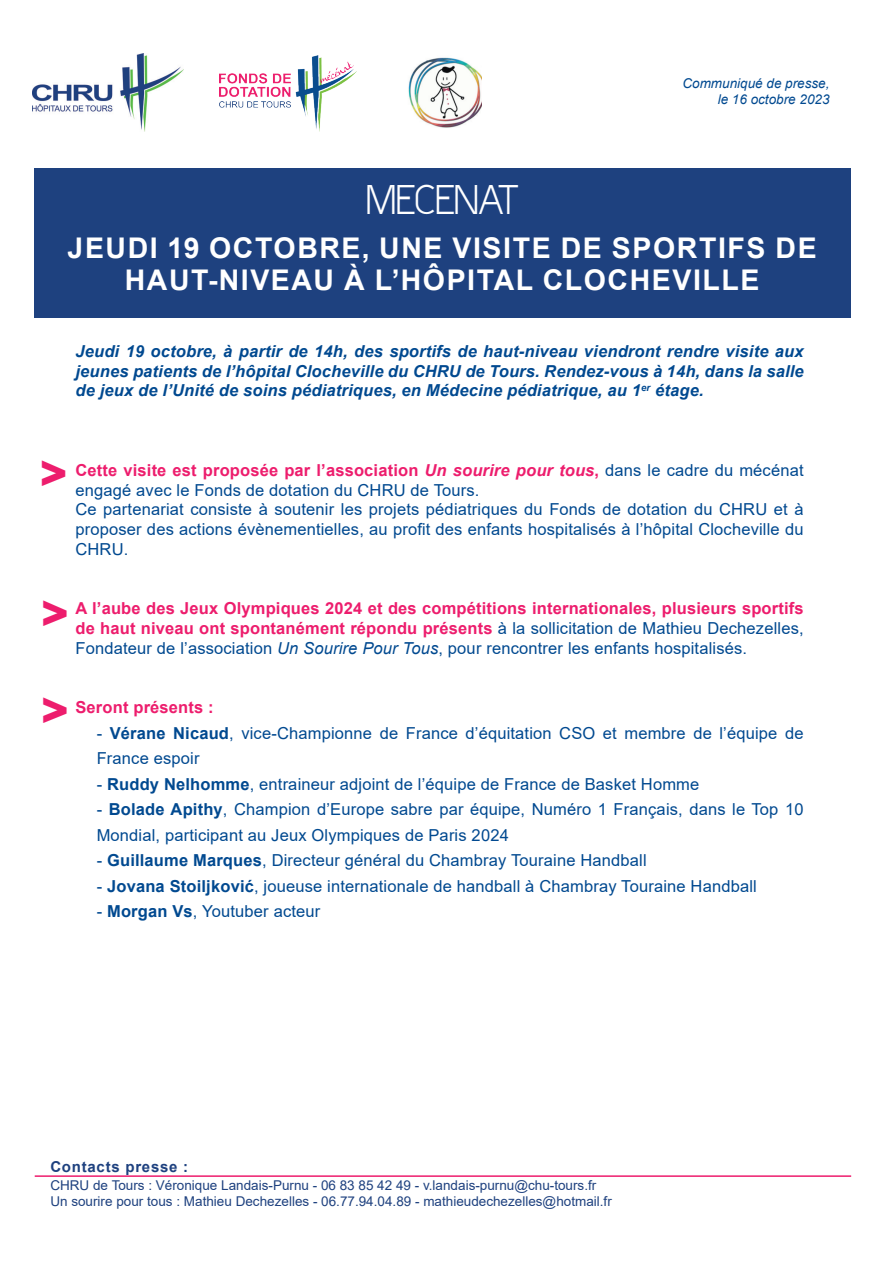
<style>
.page{position:relative;width:893px;height:1263px;background:#fff}
.page>*{position:absolute;margin:0;border:0;box-sizing:border-box;transform-origin:0 0}
.t1{font:900 42px "Arial";color:#ed1d6d}
.t2{font:34.5px "Y2 K Neophyte";color:#fff}
.t3{font:700 28.5px/31.5px "Arial";letter-spacing:.055em;color:#fff;text-align:center}
.t4{font:16.5px/19.8px "Arial";letter-spacing:.01em;color:#014990}
.t5{font:700 16.5px/19.8px "Arial";letter-spacing:.01em;color:#ed1d6d;text-align:justify}
.t6{font:italic 700 16.5px/19.8px "Arial";letter-spacing:.01em;color:#014990;text-align:justify}
.t7{font:700 15px "Arial";letter-spacing:.05em;color:#1e417f}
.t8{font:13.5px/16.2px "Arial";color:#1e417f}
.t9{font:italic 13.5px/16.2px "Arial";color:#014990;text-align:right}
.s1{font-weight:700;color:#ed1d6d}
.s2{font-weight:700;font-style:italic;color:#ed1d6d}
.s3{font-weight:400;color:#014990}
.s4{font-weight:400;font-style:italic;color:#014990}
.s5{font-weight:700}
</style>
<div class="page">
<img style="left:33px;top:53px;width:150px;height:78px">
<hr style="left:35px;top:1175px;width:816px;height:2px;background:#ed1d6d">
<div style="left:34px;top:168px;width:816px;height:150px;background:#1e417f"></div>
<img style="left:408px;top:57px;width:73px;height:71px">
<img style="left:219px;top:56px;width:137px;height:75px">
<p class="t9" style="left:682px;top:76px;width:149px">Communiqué de presse, le 16 octobre 2023</p>
<h2 class="t2" style="left:366px;top:176px;width:153px">MECENAT</h2>
<h3 class="t3" style="left:68px;top:233px;width:750px">JEUDI 19 OCTOBRE, UNE VISITE DE SPORTIFS DE<br>HAUT-NIVEAU À L’HÔPITAL CLOCHEVILLE</h3>
<p class="t6" style="left:75px;top:342px;width:730px">Jeudi 19 octobre, à partir de 14h, des sportifs de haut-niveau viendront rendre visite aux jeunes patients de l’hôpital Clocheville du CHRU de Tours. Rendez-vous à 14h, dans la salle de jeux de l’Unité de soins pédiatriques, en Médecine pédiatrique, au 1<sup>er</sup> étage.</p>
<h1 class="t1" style="left:40px;top:443px;width:29px">&gt;</h1>
<p class="t4" style="left:75px;top:460px;width:730px"><span class="s1">Cette visite est proposée par l’association</span> <span class="s2">Un sourire pour tous</span><span class="s1">,</span> dans le cadre du mécénat engagé avec le Fonds de dotation du CHRU de Tours.<br>Ce partenariat consiste à soutenir les projets pédiatriques du Fonds de dotation du CHRU et à proposer des actions évènementielles, au profit des enfants hospitalisés à l’hôpital Clocheville du CHRU.</p>
<h1 class="t1" style="left:41px;top:583px;width:29px">&gt;</h1>
<p class="t5" style="left:75px;top:599px;width:730px">A l’aube des Jeux Olympiques 2024 et des compétitions internationales, plusieurs sportifs de haut niveau ont spontanément répondu présents <span class="s3">à la sollicitation de Mathieu Dechezelles, Fondateur de l’association</span> <span class="s4">Un Sourire Pour Tous</span><span class="s3">, pour rencontrer les enfants hospitalisés.</span></p>
<h1 class="t1" style="left:41px;top:679px;width:29px">&gt;</h1>
<p class="t5" style="left:75px;top:698px;width:140px">Seront présents :</p>
<p class="t4" style="left:97px;top:720px;width:708px;line-height:25.5px">- <span class="s5">Vérane Nicaud</span>, vice-Championne de France d’équitation CSO et membre de l’équipe de<br>France espoir</p>
<p class="t4" style="left:97px;top:774px;width:604px">- <span class="s5">Ruddy Nelhomme</span>, entraineur adjoint de l’équipe de France de Basket Homme</p>
<p class="t4" style="left:97px;top:797px;width:708px;line-height:25.5px">- <span class="s5">Bolade Apithy</span>, Champion d’Europe sabre par équipe, Numéro 1 Français, dans le Top 10<br>Mondial, participant au Jeux Olympiques de Paris 2024</p>
<p class="t4" style="left:97px;top:850px;width:551px">- <span class="s5">Guillaume Marques</span>, Directeur général du Chambray Touraine Handball</p>
<p class="t4" style="left:97px;top:876px;width:662px">- <span class="s5">Jovana Stoiljković</span>, joueuse internationale de handball à Chambray Touraine Handball</p>
<p class="t4" style="left:97px;top:901px;width:225px">- <span class="s5">Morgan Vs</span>, Youtuber acteur</p>
<p class="t7" style="left:50px;top:1156px;width:139px">Contacts presse :</p>
<p class="t8" style="left:50px;top:1177px;width:563px">CHRU de Tours : Véronique Landais-Purnu - 06 83 85 42 49 - v.landais-purnu@chu-tours.fr<br>Un sourire pour tous : Mathieu Dechezelles - 06.77.94.04.89 - mathieudechezelles@hotmail.fr</p>
</div>
